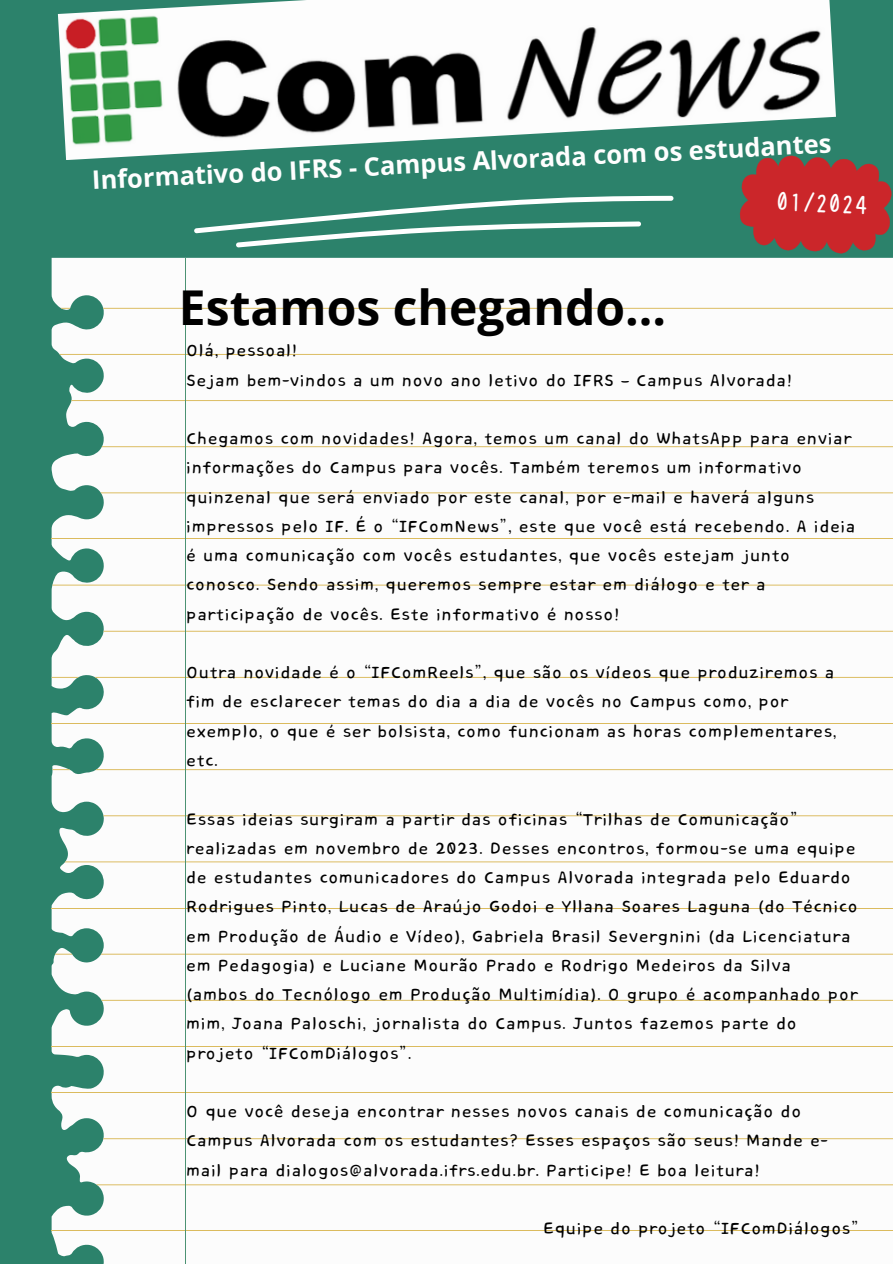
<style>
.page{position:relative;width:893px;height:1264px;background:#fff}
.page>*{position:absolute;margin:0;border:0;box-sizing:border-box;transform-origin:0 0}
.t1{font:700 48px "Open Sans";color:#000}
.t2{font:26.25px "uzura font";color:#fff}
.t3{font:700 25.5px "Open Sans";color:#fefefe}
.t4{font:21px/29.2px "Core Bandi Face";color:#000}
</style>
<div class="page">
<div style="left:0;top:0;width:892px;height:1263px;background:#2c826b"></div>
<svg style="left:194px;top:196px;width:479px;height:51px"></svg>
<img style="left:58px;top:0;width:777px;height:160px">
<div style="left:52px;top:258px;width:840px;height:1005px;background:#fcfcfc"></div>
<svg style="left:103px;top:308px;width:789px;height:1px"></svg>
<svg style="left:59px;top:354px;width:833px;height:1px"></svg>
<svg style="left:71px;top:400px;width:821px;height:1px"></svg>
<svg style="left:102px;top:446px;width:790px;height:1px"></svg>
<svg style="left:101px;top:492px;width:791px;height:1px"></svg>
<hr style="left:52px;top:538px;width:840px;height:1px;background:#dbbb5e">
<svg style="left:52px;top:584px;width:840px;height:1px"></svg>
<svg style="left:103px;top:630px;width:789px;height:1px"></svg>
<svg style="left:52px;top:677px;width:27px;height:1px"></svg>
<svg style="left:94px;top:677px;width:798px;height:1px"></svg>
<div style="left:52px;top:693px;width:840px;height:223px;background:#fcfcfc"></div>
<hr style="left:52px;top:907px;width:840px;height:1px;background:#dbbb5e">
<svg style="left:55px;top:953px;width:17px;height:1px"></svg>
<svg style="left:101px;top:953px;width:791px;height:1px"></svg>
<svg style="left:101px;top:999px;width:791px;height:1px"></svg>
<hr style="left:52px;top:1045px;width:840px;height:1px;background:#dbbb5e">
<hr style="left:52px;top:1092px;width:840px;height:1px;background:#dbbb5e">
<svg style="left:103px;top:1138px;width:789px;height:1px"></svg>
<svg style="left:96px;top:1184px;width:796px;height:1px"></svg>
<hr style="left:52px;top:1230px;width:840px;height:1px;background:#dbbb5e">
<hr style="left:185px;top:258px;width:1px;height:1005px;background:#4c9273">
<svg style="left:734px;top:151px;width:158px;height:103px"></svg>
<p class="t3" style="left:91px;top:163px;width:741px;rotate:-3deg">Informativo do IFRS - Campus Alvorada com os estudantes</p>
<h3 class="t2" style="left:776px;top:187px;width:93px;rotate:3deg">01/2024</h3>
<h2 class="t1" style="left:179px;top:273px;width:489px">Estamos chegando...</h2>
<p class="t4" style="left:186px;top:337px;width:113px">Olá, pessoal!</p>
<p class="t4" style="left:186px;top:366px;width:608px">Sejam bem-vindos a um novo ano letivo do IFRS – Campus Alvorada!</p>
<h1 class="t4" style="left:186px;top:425px;width:671px">Chegamos com novidades! Agora, temos um canal do WhatsApp para enviar informações do Campus para vocês. Também teremos um informativo quinzenal que será enviado por este canal, por e-mail e haverá alguns impressos pelo IF. É o “IFComNews”, este que você está recebendo. A ideia é uma comunicação com vocês estudantes, que vocês estejam junto conosco. Sendo assim, queremos sempre estar em diálogo e ter a participação de vocês. Este informativo é nosso!</h1>
<p class="t4" style="left:186px;top:659px;width:652px">Outra novidade é o “IFComReels”, que são os vídeos que produziremos a fim de esclarecer temas do dia a dia de vocês no Campus como, por exemplo, o que é ser bolsista, como funcionam as horas complementares, etc.</p>
<p class="t4" style="left:186px;top:805px;width:673px">Essas ideias surgiram a partir das oficinas “Trilhas de Comunicação” realizadas em novembro de 2023. Desses encontros, formou-se uma equipe de estudantes comunicadores do Campus Alvorada integrada pelo Eduardo Rodrigues Pinto, Lucas de Araújo Godoi e Yllana Soares Laguna (do Técnico em Produção de Áudio e Vídeo), Gabriela Brasil Severgnini (da Licenciatura em Pedagogia) e Luciane Mourão Prado e Rodrigo Medeiros da Silva (ambos do Tecnólogo em Produção Multimídia). O grupo é acompanhado por mim, Joana Paloschi, jornalista do Campus. Juntos fazemos parte do projeto “IFComDiálogos”.</p>
<p class="t4" style="left:186px;top:1097px;width:643px">O que você deseja encontrar nesses novos canais de comunicação do<br>Campus Alvorada com os estudantes? Esses espaços são seus! Mande e&shy;mail para dialogos@alvorada.ifrs.edu.br. Participe! E boa leitura!</p>
<p class="t4" style="left:543px;top:1214px;width:318px">Equipe do projeto “IFComDiálogos”</p>
</div>
